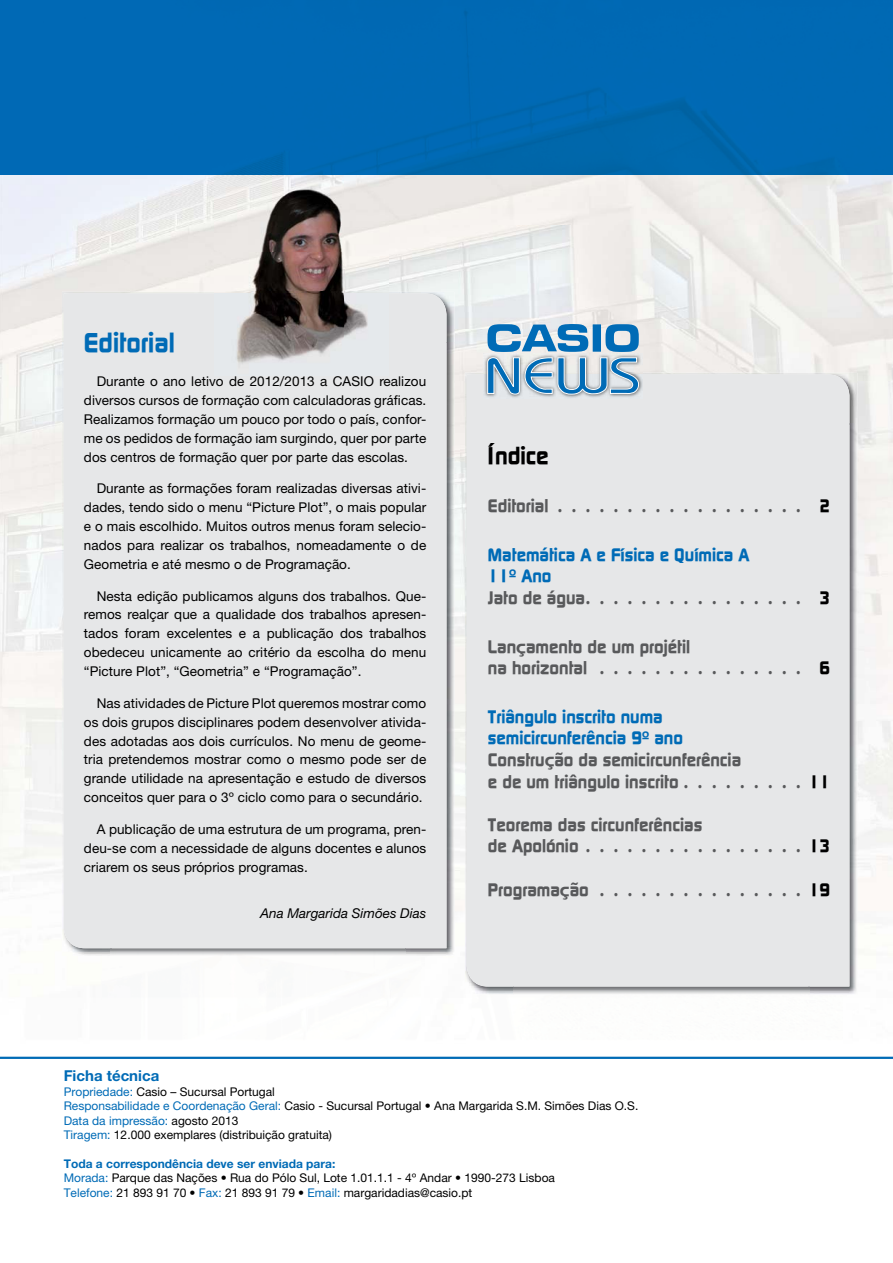
<style>
.page{position:relative;width:893px;height:1263px;background:#fff}
.page>*{position:absolute;margin:0;border:0;box-sizing:border-box;transform-origin:0 0}
.t1{font:700 27px "Continuum";color:#006bb6}
.t2{font:700 24px "Continuum";color:#000}
.t3{font:700 18px/21.6px "Continuum";color:#58595b}
.t4{font:700 18px/21.6px "Continuum";color:#006bb6}
.t5{font:700 15px "Helvetica Neue LT Std";color:#006bb6}
.t6{font:13.5px/18.9px "Helvetica Neue LT Std";letter-spacing:.005em;color:#000;text-align:justify}
.t7{font:italic 13.5px "Helvetica Neue LT Std";color:#000}
.t8{font:12px/14.4px "Helvetica Neue LT Std";color:#000}
.s1{color:#010101}
.s2{color:#000}
.s3{color:#58595b}
.s4{color:#006bb6}
.s5{font-weight:700;color:#006bb6}
</style>
<div class="page">
<img style="left:0;top:174px;width:261px;height:155px">
<img style="left:261px;top:174px;width:632px;height:52px">
<img style="left:388px;top:226px;width:505px;height:103px">
<img style="left:0;top:329px;width:103px;height:728px">
<img style="left:454px;top:329px;width:439px;height:53px">
<img style="left:420px;top:382px;width:52px;height:675px">
<img style="left:0;top:0;width:893px;height:174px">
<img style="left:465px;top:373px;width:48px;height:621px">
<img style="left:642px;top:373px;width:215px;height:51px">
<img style="left:809px;top:424px;width:48px;height:570px">
<div style="left:467px;top:374px;width:382px;height:613px;background:#e6e7e8"></div>
<img style="left:62px;top:292px;width:153px;height:50px">
<img style="left:388px;top:292px;width:66px;height:50px">
<img style="left:62px;top:342px;width:48px;height:614px">
<img style="left:406px;top:342px;width:48px;height:614px">
<div style="left:64px;top:293px;width:382px;height:655px;background:#e6e7e8"></div>
<hr style="left:0;top:1057px;width:893px;height:2px;background:#006bb6">
<img style="left:215px;top:176px;width:173px;height:226px">
<img style="left:215px;top:292px;width:173px;height:1px">
<img style="left:484px;top:354px;width:158px;height:44px">
<svg style="left:487px;top:324px;width:152px;height:71px;background:#88b2d0"></svg>
<h1 class="t1" style="left:84px;top:330px;width:92px">Editorial</h1>
<p class="t6" style="left:84px;top:373px;width:344px;text-indent:13px">Durante o ano letivo de <span class="s1">20</span>12/2013 a CASIO realizou diversos cursos de formação com calculadoras gráficas.<br>Realizamos formação um pouco por todo o país, confor&shy;me os pedidos de formação iam surgindo, quer por parte dos centros de formação quer por parte das escolas.</p>
<p class="t6" style="left:84px;top:481px;width:344px;text-indent:13px">Durante as formações foram realizadas diversas ativi&shy;dades, tendo sido o menu “Picture Plot”, o mais popular e o mais escolhido. Muitos outros menus foram selecio&shy;nados para realizar os trabalhos, nomeadamente o de Geometria e até mesmo o de Programação.</p>
<p class="t6" style="left:84px;top:588px;width:344px;text-indent:13px">Nesta edição publicamos alguns dos trabalhos. Que&shy;remos realçar que a qualidade dos trabalhos apresen&shy;tados foram excelentes e a publicação dos trabalhos obedeceu unicamente ao critério da escolha do menu “Picture Plot”, “Geometria” e “Programação”.</p>
<p class="t6" style="left:84px;top:695px;width:344px;text-indent:13px">Nas atividades de Picture Plot queremos mostrar como os dois grupos disciplinares podem desenvolver ativida&shy;des adotadas aos dois currículos. No menu de geome&shy;tria pretendemos mostrar como o mesmo pode ser de grande utilidade na apresentação e estudo de diversos conceitos quer para o 3º ciclo como para o secundário.</p>
<p class="t6" style="left:84px;top:821px;width:344px;text-indent:13px">A publicação de uma estrutura de um programa, pren&shy;deu-se com a necessidade de alguns docentes e alunos criarem os seus próprios programas.</p>
<p class="t7" style="left:260px;top:908px;width:168px">Ana Margarida Simões Dias</p>
<h2 class="t2" style="left:488px;top:444px;width:62px">Índice</h2>
<h3 class="t3" style="left:488px;top:496px;width:344px">Editorial . . . . . . . . . . . . . . . . . . <span class="s2">2</span></h3>
<h3 class="t4" style="left:488px;top:544px;width:344px">Matemática A e Física e Química A<br>11º Ano<br><span class="s3">Jato de água . . . . . . . . . . . . . . . .</span> <span class="s2">3</span></h3>
<h3 class="t3" style="left:488px;top:636px;width:343px">Lançamento de um projétil<br>na horizontal . . . . . . . . . . . . . . . <span class="s2">6</span></h3>
<h3 class="t4" style="left:488px;top:706px;width:197px">Triângulo inscrito numa semicircunferência 9º ano</h3>
<h3 class="t3" style="left:488px;top:750px;width:343px">Construção da semicircunferência<br>e de um triângulo inscrito . . . . . . . . . <span class="s2">11</span></h3>
<h3 class="t3" style="left:488px;top:814px;width:343px">Teorema das circunferências<br>de Apolónio . . . . . . . . . . . . . . . . <span class="s2">13</span></h3>
<h3 class="t3" style="left:488px;top:879px;width:343px">Programação . . . . . . . . . . . . . . . <span class="s2">19</span></h3>
<p class="t5" style="left:64px;top:1071px;width:97px">Ficha técnica</p>
<p class="t8" style="left:64px;top:1086px;width:576px"><span class="s4">Propriedade:</span> Casio – Sucursal Portugal<br><span class="s4">Responsabilidade e Coordenação Geral:</span> Casio - Sucursal Portugal • Ana Margarida S.M. Simões Dias O.S.<br><span class="s4">Data da impressão:</span> agosto 2013<br><span class="s4">Tiragem:</span> 12.000 exemplares (distribuição gratuita)</p>
<p class="t8" style="left:64px;top:1158px;width:493px"><span class="s5">Toda a correspondência deve ser enviada para:<br></span><span class="s4">Morada:</span> Parque das Nações • Rua do Pólo Sul, Lote 1.01.1.1 - 4º Andar • 1990-273 Lisboa<br><span class="s4">Telefone:</span> 21 893 91 70 • <span class="s4">Fax:</span> 21 893 91 79 • <span class="s4">Email:</span> margaridadias@casio.pt</p>
</div>
